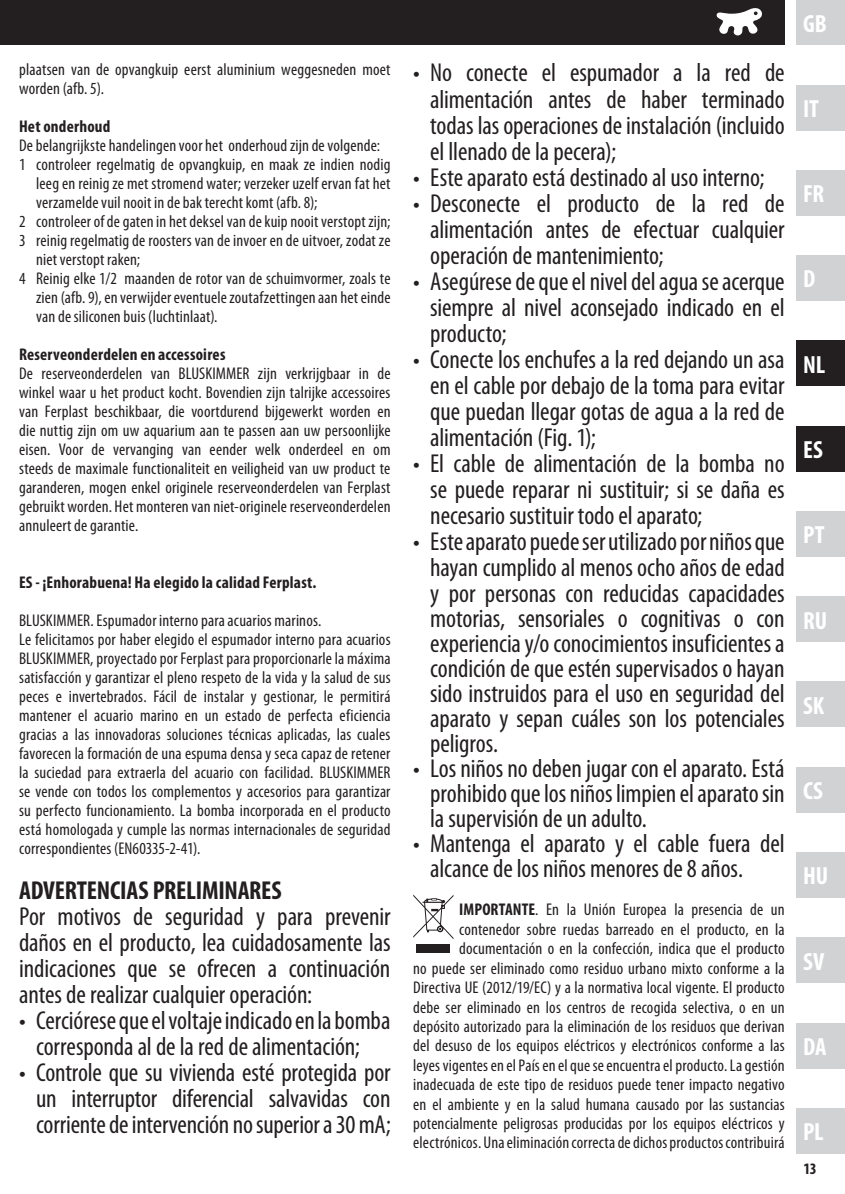
<style>
.page{position:relative;width:845px;height:1194px;background:#fff}
.page>*{position:absolute;margin:0;border:0;box-sizing:border-box;transform-origin:0 0}
.t1{font:condensed 26px/26px "Myriad Pro";letter-spacing:-.005em;color:#231f20;text-align:justify}
.t2{font:700 condensed 26px "Myriad Pro";letter-spacing:-.01em;color:#231f20}
.t3{font:700 condensed 25px "Myriad Pro";letter-spacing:-.005em;color:#fff}
.t4{font:condensed 17px/19px "Myriad Pro";letter-spacing:.01em;color:#231f20}
.t5{font:700 condensed 17px "Myriad Pro";letter-spacing:.015em;color:#231f20}
.t6{font:700 condensed 16px "Myriad Pro";color:#231f20}
.s1{font-weight:700}
</style>
<div class="page">
<div style="left:796px;top:0;width:49px;height:45px;background:#d1d2d4"></div>
<div style="left:796px;top:1107px;width:49px;height:46px;background:#d1d2d4"></div>
<div style="left:796px;top:596px;width:49px;height:45px;background:#d1d2d4"></div>
<div style="left:796px;top:1022px;width:49px;height:46px;background:#d1d2d4"></div>
<div style="left:796px;top:937px;width:49px;height:45px;background:#d1d2d4"></div>
<div style="left:796px;top:852px;width:49px;height:45px;background:#d1d2d4"></div>
<div style="left:796px;top:767px;width:49px;height:45px;background:#d1d2d4"></div>
<div style="left:796px;top:681px;width:49px;height:46px;background:#d1d2d4"></div>
<div style="left:796px;top:426px;width:49px;height:45px;background:#231f20"></div>
<div style="left:796px;top:511px;width:49px;height:45px;background:#d1d2d4"></div>
<div style="left:796px;top:340px;width:49px;height:46px;background:#231f20"></div>
<div style="left:796px;top:255px;width:49px;height:46px;background:#d1d2d4"></div>
<div style="left:796px;top:170px;width:49px;height:45px;background:#d1d2d4"></div>
<div style="left:796px;top:85px;width:49px;height:45px;background:#d1d2d4"></div>
<div style="left:0;top:0;width:784px;height:45px;background:#231f20"></div>
<svg style="left:716px;top:8px;width:46px;height:28px"></svg>
<div style="left:416px;top:944px;width:34px;height:8px;background:#231f20"></div>
<svg style="left:413px;top:894px;width:40px;height:45px"></svg>
<p class="t4" style="left:19px;top:59px;width:373px">plaatsen van de opvangkuip eerst aluminium weggesneden moet worden (afb. 5).</p>
<p class="t5" style="left:19px;top:115px;width:93px">Het onderhoud</p>
<p class="t4" style="left:19px;top:135px;width:363px">De belangrijkste handelingen voor het onderhoud zijn de volgende:</p>
<p class="t4" style="left:19px;top:154px;width:373px">1 controleer regelmatig de opvangkuip, en maak ze indien nodig</p>
<p class="t4" style="left:36px;top:173px;width:356px">leeg en reinig ze met stromend water; verzeker uzelf ervan fat het</p>
<p class="t4" style="left:36px;top:192px;width:283px">verzamelde vuil nooit in de bak terecht komt (afb. 8);</p>
<p class="t4" style="left:19px;top:211px;width:373px">2 controleer of de gaten in het deksel van de kuip nooit verstopt zijn;</p>
<p class="t4" style="left:19px;top:230px;width:373px">3 reinig regelmatig de roosters van de invoer en de uitvoer, zodat ze</p>
<p class="t4" style="left:36px;top:249px;width:106px">niet verstopt raken;</p>
<p class="t4" style="left:19px;top:268px;width:373px">4 Reinig elke 1/2 maanden de rotor van de schuimvormer, zoals te</p>
<p class="t4" style="left:36px;top:287px;width:356px">zien (afb. 9), en verwijder eventuele zoutafzettingen aan het einde</p>
<p class="t4" style="left:36px;top:306px;width:183px">van de siliconen buis (luchtinlaat).</p>
<p class="t5" style="left:19px;top:343px;width:208px">Reserveonderdelen en accessoires</p>
<p class="t4" style="left:19px;top:363px;width:373px;text-align:justify">De reserveonderdelen van BLUSKIMMER zijn verkrijgbaar in de winkel waar u het product kocht. Bovendien zijn talrijke accessoires van Ferplast beschikbaar, die voortdurend bijgewerkt worden en die nuttig zijn om uw aquarium aan te passen aan uw persoonlijke eisen. Voor de vervanging van eender welk onderdeel en om steeds de maximale functionaliteit en veiligheid van uw product te garanderen, mogen enkel originele reserveonderdelen van Ferplast gebruikt worden. Het monteren van niet-originele reserveonderdelen annuleert de garantie.</p>
<p class="t5" style="left:19px;top:572px;width:299px">ES - ¡Enhorabuena! Ha elegido la calidad Ferplast.</p>
<p class="t4" style="left:19px;top:610px;width:373px">BLUSKIMMER. Espumador interno para acuarios marinos.<br>Le felicitamos por haber elegido el espumador interno para acuarios BLUSKIMMER, proyectado por Ferplast para proporcionarle la máxima satisfacción y garantizar el pleno respeto de la vida y la salud de sus peces e invertebrados. Fácil de instalar y gestionar, le permitirá mantener el acuario marino en un estado de perfecta eficiencia gracias a las innovadoras soluciones técnicas aplicadas, las cuales favorecen la formación de una espuma densa y seca capaz de retener la suciedad para extraerla del acuario con facilidad. BLUSKIMMER se vende con todos los complementos y accesorios para garantizar su perfecto funcionamiento. La bomba incorporada en el producto está homologada y cumple las normas internacionales de seguridad correspondientes (EN60335-2-41).</p>
<h1 class="t2" style="left:19px;top:874px;width:264px">ADVERTENCIAS PRELIMINARES</h1>
<h1 class="t1" style="left:19px;top:903px;width:373px">Por motivos de seguridad y para prevenir daños en el producto, lea cuidadosamente las indicaciones que se ofrecen a continuación antes de realizar cualquier operación:</h1>
<h1 class="t1" style="left:19px;top:1007px;width:373px;text-align:center">• Cerciórese que el voltaje indicado en la bomba corresponda al de la red de alimentación;</h1>
<h1 class="t1" style="left:36px;top:1059px;width:356px;text-indent:-17px">• Controle que su vivienda esté protegida por un interruptor diferencial salvavidas con corriente de intervención no superior a 30 mA;</h1>
<h1 class="t1" style="left:430px;top:60px;width:356px;text-indent:-17px">• No conecte el espumador a la red de alimentación antes de haber terminado todas las operaciones de instalación (incluido el llenado de la pecera);</h1>
<h1 class="t1" style="left:413px;top:164px;width:353px">• Este aparato está destinado al uso interno;</h1>
<h1 class="t1" style="left:430px;top:190px;width:356px;text-indent:-17px">• Desconecte el producto de la red de alimentación antes de efectuar cualquier operación de mantenimiento;</h1>
<h1 class="t1" style="left:430px;top:268px;width:356px;text-indent:-17px">• Asegúrese de que el nivel del agua se acerque siempre al nivel aconsejado indicado en el producto;</h1>
<h1 class="t1" style="left:430px;top:346px;width:356px;text-indent:-17px">• Conecte los enchufes a la red dejando un asa en el cable por debajo de la toma para evitar que puedan llegar gotas de agua a la red de alimentación (Fig. 1);</h1>
<h1 class="t1" style="left:430px;top:450px;width:356px;text-indent:-17px">• El cable de alimentación de la bomba no se puede reparar ni sustituir; si se daña es necesario sustituir todo el aparato;</h1>
<p class="t1" style="left:430px;top:528px;width:356px;line-height:25.2px;text-indent:-17px">• Este aparato puede ser utilizado por niños que hayan cumplido al menos ocho años de edad y por personas con reducidas capacidades motorias, sensoriales o cognitivas o con experiencia y/o conocimientos insuficientes a condición de que estén supervisados o hayan sido instruidos para el uso en seguridad del aparato y sepan cuáles son los potenciales peligros.</p>
<h1 class="t1" style="left:430px;top:755px;width:356px;line-height:25px;text-indent:-17px">• Los niños no deben jugar con el aparato. Está prohibido que los niños limpien el aparato sin la supervisión de un adulto.</h1>
<h1 class="t1" style="left:430px;top:830px;width:356px;line-height:25px;text-indent:-17px">• Mantenga el aparato y el cable fuera del alcance de los niños menores de 8 años.</h1>
<p class="t4" style="left:413px;top:899px;width:373px;text-align:right"><span class="s1">IMPORTANTE</span>. En la Unión Europea la presencia de un contenedor sobre ruedas barreado en el producto, en la documentación o en la confección, indica que el producto<br>no puede ser eliminado como residuo urbano mixto conforme a la Directiva UE (2012/19/EC) y a la normativa local vigente. El producto debe ser eliminado en los centros de recogida selectiva, o en un depósito autorizado para la eliminación de los residuos que derivan del desuso de los equipos eléctricos y electrónicos conforme a las leyes vigentes en el País en el que se encuentra el producto. La gestión inadecuada de este tipo de residuos puede tener impacto negativo en el ambiente y en la salud humana causado por las sustancias potencialmente peligrosas producidas por los equipos eléctricos y electrónicos. Una eliminación correcta de dichos productos contribuirá</p>
<h2 class="t3" style="left:803px;top:8px;width:25px">GB</h2>
<h2 class="t3" style="left:803px;top:93px;width:17px">IT</h2>
<h2 class="t3" style="left:803px;top:178px;width:23px">FR</h2>
<h2 class="t3" style="left:803px;top:263px;width:14px">D</h2>
<h2 class="t3" style="left:803px;top:349px;width:24px">NL</h2>
<h2 class="t3" style="left:803px;top:434px;width:21px">ES</h2>
<h2 class="t3" style="left:803px;top:519px;width:23px">PT</h2>
<h2 class="t3" style="left:803px;top:604px;width:26px">RU</h2>
<h2 class="t3" style="left:803px;top:689px;width:23px">SK</h2>
<h2 class="t3" style="left:803px;top:775px;width:21px">CS</h2>
<h2 class="t3" style="left:803px;top:860px;width:27px">HU</h2>
<h2 class="t3" style="left:803px;top:945px;width:23px">SV</h2>
<h2 class="t3" style="left:803px;top:1030px;width:25px">DA</h2>
<h2 class="t3" style="left:803px;top:1115px;width:22px">PL</h2>
<p class="t6" style="left:803px;top:1158px;width:15px">13</p>
</div>
